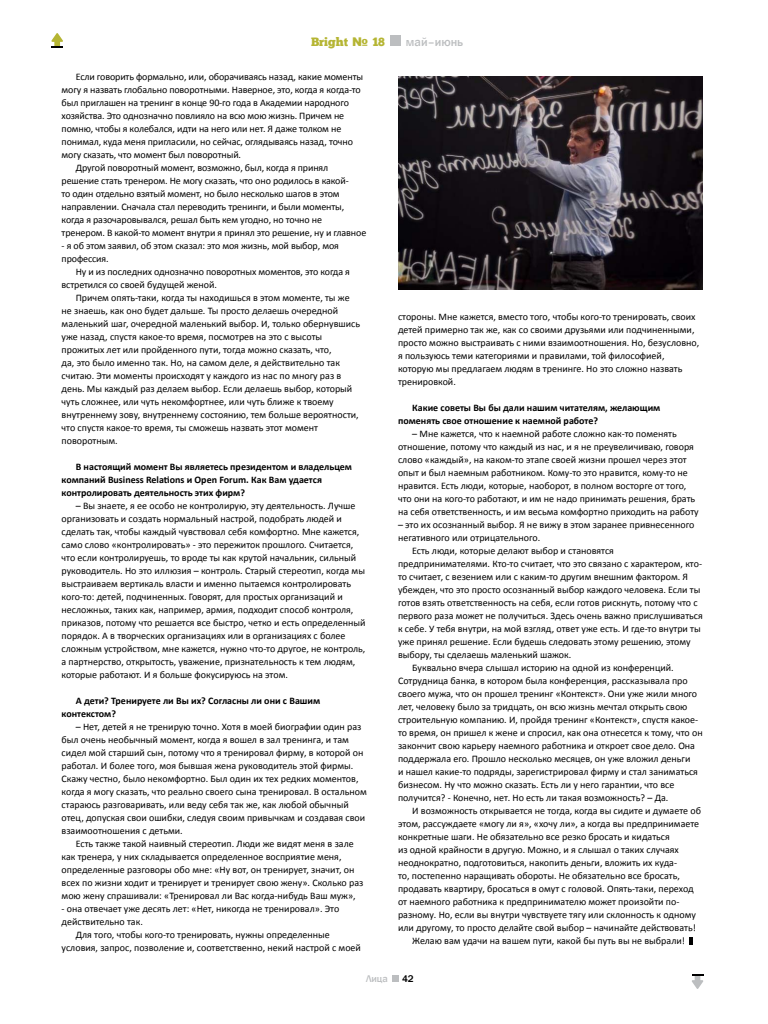
<style>
.page{position:relative;width:768px;height:1024px;background:#fff}
.page>*{position:absolute;margin:0;border:0;box-sizing:border-box;transform-origin:0 0}
.t1{font:12px "Chunk Five Ex";color:#b5b533}
.t2{font:500 12px "Franklin Gothic";color:#bcbec0}
.t3{font:10px/13px "Calibri";color:#000}
.t4{font:700 10px/13px "Calibri";color:#000}
.t5{font:500 10px "Franklin Gothic";color:#bcbec0}
.t6{font:500 10px "Franklin Gothic";color:#000}
.s1{font-family:"Arial";font-weight:900}
</style>
<div class="page">
<svg style="left:692px;top:974px;width:12px;height:15px"></svg>
<div style="left:392px;top:975px;width:6px;height:7px;background:#bcbec0"></div>
<svg style="left:51px;top:33px;width:12px;height:15px"></svg>
<div style="left:390px;top:35px;width:11px;height:11px;background:#bcbec0"></div>
<img style="left:398px;top:77px;width:305px;height:212px">
<svg style="left:690px;top:937px;width:3px;height:8px"></svg>
<p class="t1" style="left:311px;top:33px;width:75px">Bright <span class="s1">№</span> 18</p>
<p class="t2" style="left:406px;top:35px;width:59px">май–июнь</p>
<p class="t3" style="left:76px;top:70px;width:289px">Если говорить формально, или, оборачиваясь назад, какие моменты</p>
<p class="t3" style="left:62px;top:83px;width:301px">могу я назвать глобально поворотными. Наверное, это, когда я когда-то</p>
<p class="t3" style="left:62px;top:96px;width:289px">был приглашен на тренинг в конце 90-го года в Академии народного</p>
<p class="t3" style="left:62px;top:109px;width:284px">хозяйства. Это однозначно повлияло на всю мою жизнь. Причем не</p>
<p class="t3" style="left:62px;top:122px;width:281px">помню, чтобы я колебался, идти на него или нет. Я даже толком не</p>
<p class="t3" style="left:62px;top:135px;width:293px">понимал, куда меня пригласили, но сейчас, оглядываясь назад, точно</p>
<p class="t3" style="left:62px;top:148px;width:181px">могу сказать, что момент был поворотный.</p>
<p class="t3" style="left:76px;top:161px;width:254px">Другой поворотный момент, возможно, был, когда я принял</p>
<p class="t3" style="left:62px;top:174px;width:289px">решение стать тренером. Не могу сказать, что оно родилось в какой-</p>
<p class="t3" style="left:62px;top:187px;width:280px">то один отдельно взятый момент, но было несколько шагов в этом</p>
<p class="t3" style="left:62px;top:200px;width:284px">направлении. Сначала стал переводить тренинги, и были моменты,</p>
<p class="t3" style="left:62px;top:213px;width:262px">когда я разочаровывался, решал быть кем угодно, но точно не</p>
<p class="t3" style="left:62px;top:226px;width:306px">тренером. В какой-то момент внутри я принял это решение, ну и главное</p>
<p class="t3" style="left:62px;top:239px;width:279px">- я об этом заявил, об этом сказал: это моя жизнь, мой выбор, моя профессия.</p>
<p class="t3" style="left:62px;top:265px;width:290px;text-indent:14px">Ну и из последних однозначно поворотных моментов, это когда я встретился со своей будущей женой.</p>
<p class="t3" style="left:62px;top:291px;width:300px;text-indent:14px">Причем опять-таки, когда ты находишься в этом моменте, ты же не знаешь, как оно будет дальше. Ты просто делаешь очередной маленький шаг, очередной маленький выбор. И, только обернувшись уже назад, спустя какое-то время, посмотрев на это с высоты прожитых лет или пройденного пути, тогда можно сказать, что,<br>да, это было именно так. Но, на самом деле, я действительно так считаю. Эти моменты происходят у каждого из нас по многу раз в день. Мы каждый раз делаем выбор. Если делаешь выбор, который чуть сложнее, или чуть некомфортнее, или чуть ближе к твоему внутреннему зову, внутреннему состоянию, тем больше вероятности, что спустя какое-то время, ты сможешь назвать этот момент поворотным.</p>
<p class="t4" style="left:62px;top:460px;width:292px;text-indent:14px">В настоящий момент Вы являетесь президентом и владельцем компаний Business Relations и Open Forum. Как Вам удается контролировать деятельность этих фирм?</p>
<p class="t3" style="left:62px;top:499px;width:305px;text-indent:14px">– Вы знаете, я ее особо не контролирую, эту деятельность. Лучше организовать и создать нормальный настрой, подобрать людей и сделать так, чтобы каждый чувствовал себя комфортно. Мне кажется, само слово «контролировать» - это пережиток прошлого. Считается, что если контролируешь, то вроде ты как крутой начальник, сильный руководитель. Но это иллюзия – контроль. Старый стереотип, когда мы выстраиваем вертикаль власти и именно пытаемся контролировать кого-то: детей, подчиненных. Говорят, для простых организаций и несложных, таких как, например, армия, подходит способ контроля, приказов, потому что решается все быстро, четко и есть определенный порядок. А в творческих организациях или в организациях с более сложным устройством, мне кажется, нужно что-то другое, не контроль, а партнерство, открытость, уважение, признательность к тем людям, которые работают. И я больше фокусируюсь на этом.</p>
<p class="t4" style="left:62px;top:694px;width:260px;text-indent:14px">А дети? Тренируете ли Вы их? Согласны ли они с Вашим контекстом?</p>
<p class="t3" style="left:62px;top:720px;width:307px;text-indent:14px">– Нет, детей я не тренирую точно. Хотя в моей биографии один раз был очень необычный момент, когда я вошел в зал тренинга, и там сидел мой старший сын, потому что я тренировал фирму, в которой он работал. И более того, моя бывшая жена руководитель этой фирмы.<br>Скажу честно, было некомфортно. Был один их тех редких моментов, когда я могу сказать, что реально своего сына тренировал. В остальном стараюсь разговаривать, или веду себя так же, как любой обычный отец, допуская свои ошибки, следуя своим привычкам и создавая свои взаимоотношения с детьми.</p>
<p class="t3" style="left:62px;top:837px;width:303px;text-indent:14px">Есть также такой наивный стереотип. Люди же видят меня в зале как тренера, у них складывается определенное восприятие меня, определенные разговоры обо мне: «Ну вот, он тренирует, значит, он всех по жизни ходит и тренирует и тренирует свою жену». Сколько раз мою жену спрашивали: «Тренировал ли Вас когда-нибудь Ваш муж»,</p>
<p class="t3" style="left:62px;top:902px;width:279px">- она отвечает уже десять лет: «Нет, никогда не тренировал». Это действительно так.</p>
<p class="t3" style="left:62px;top:928px;width:301px;text-indent:14px">Для того, чтобы кого-то тренировать, нужны определенные условия, запрос, позволение и, соответственно, некий настрой с моей</p>
<p class="t3" style="left:398px;top:310px;width:303px">стороны. Мне кажется, вместо того, чтобы кого-то тренировать, своих детей примерно так же, как со своими друзьями или подчиненными, просто можно выстраивать с ними взаимоотношения. Но, безусловно, я пользуюсь теми категориями и правилами, той философией, которую мы предлагаем людям в тренинге. Но это сложно назвать тренировкой.</p>
<p class="t4" style="left:398px;top:401px;width:264px;text-indent:14px">Какие советы Вы бы дали нашим читателям, желающим поменять свое отношение к наемной работе?</p>
<p class="t3" style="left:398px;top:427px;width:302px;text-indent:14px">– Мне кажется, что к наемной работе сложно как-то поменять отношение, потому что каждый из нас, и я не преувеличиваю, говоря слово «каждый», на каком-то этапе своей жизни прошел через этот опыт и был наемным работником. Кому-то это нравится, кому-то не нравится. Есть люди, которые, наоборот, в полном восторге от того, что они на кого-то работают, и им не надо принимать решения, брать на себя ответственность, и им весьма комфортно приходить на работу</p>
<p class="t3" style="left:398px;top:518px;width:298px">– это их осознанный выбор. Я не вижу в этом заранее привнесенного</p>
<p class="t3" style="left:398px;top:531px;width:144px">негативного или отрицательного.</p>
<p class="t3" style="left:412px;top:544px;width:203px">Есть люди, которые делают выбор и становятся</p>
<p class="t3" style="left:398px;top:557px;width:306px">предпринимателями. Кто-то считает, что это связано с характером, кто-</p>
<p class="t3" style="left:398px;top:570px;width:292px">то считает, с везением или с каким-то другим внешним фактором. Я</p>
<p class="t3" style="left:398px;top:583px;width:304px">убежден, что это просто осознанный выбор каждого человека. Если ты</p>
<p class="t3" style="left:398px;top:596px;width:301px">готов взять ответственность на себя, если готов рискнуть, потому что с</p>
<p class="t3" style="left:398px;top:609px;width:306px">первого раза может не получиться. Здесь очень важно прислушиваться</p>
<p class="t3" style="left:398px;top:622px;width:304px">к себе. У тебя внутри, на мой взгляд, ответ уже есть. И где-то внутри ты</p>
<p class="t3" style="left:398px;top:635px;width:294px">уже принял решение. Если будешь следовать этому решению, этому</p>
<p class="t3" style="left:398px;top:648px;width:175px">выбору, ты сделаешь маленький шажок.</p>
<p class="t3" style="left:412px;top:661px;width:263px">Буквально вчера слышал историю на одной из конференций.</p>
<p class="t3" style="left:398px;top:674px;width:291px">Сотрудница банка, в котором была конференция, рассказывала про</p>
<p class="t3" style="left:398px;top:687px;width:301px">своего мужа, что он прошел тренинг «Контекст». Они уже жили много</p>
<p class="t3" style="left:398px;top:700px;width:291px">лет, человеку было за тридцать, он всю жизнь мечтал открыть свою</p>
<p class="t3" style="left:398px;top:713px;width:302px">строительную компанию. И, пройдя тренинг «Контекст», спустя какое-</p>
<p class="t3" style="left:398px;top:726px;width:306px">то время, он пришел к жене и спросил, как она отнесется к тому, что он</p>
<p class="t3" style="left:398px;top:739px;width:299px">закончит свою карьеру наемного работника и откроет свое дело. Она</p>
<p class="t3" style="left:398px;top:752px;width:294px">поддержала его. Прошло несколько месяцев, он уже вложил деньги</p>
<p class="t3" style="left:398px;top:765px;width:301px">и нашел какие-то подряды, зарегистрировал фирму и стал заниматься</p>
<p class="t3" style="left:398px;top:778px;width:278px">бизнесом. Ну что можно сказать. Есть ли у него гарантии, что все</p>
<p class="t3" style="left:398px;top:791px;width:272px">получится? - Конечно, нет. Но есть ли такая возможность? – Да.</p>
<p class="t3" style="left:412px;top:804px;width:290px">И возможность открывается не тогда, когда вы сидите и думаете об</p>
<p class="t3" style="left:398px;top:817px;width:303px">этом, рассуждаете «могу ли я», «хочу ли», а когда вы предпринимаете</p>
<p class="t3" style="left:398px;top:830px;width:273px">конкретные шаги. Не обязательно все резко бросать и кидаться</p>
<p class="t3" style="left:398px;top:843px;width:282px">из одной крайности в другую. Можно, и я слышал о таких случаях</p>
<p class="t3" style="left:398px;top:856px;width:281px">неоднократно, подготовиться, накопить деньги, вложить их куда-</p>
<p class="t3" style="left:398px;top:869px;width:284px">то, постепенно наращивать обороты. Не обязательно все бросать,</p>
<p class="t3" style="left:398px;top:882px;width:297px">продавать квартиру, бросаться в омут с головой. Опять-таки, переход</p>
<p class="t3" style="left:398px;top:895px;width:283px">от наемного работника к предпринимателю может произойти по-</p>
<p class="t3" style="left:398px;top:908px;width:299px">разному. Но, если вы внутри чувствуете тягу или склонность к одному</p>
<p class="t3" style="left:398px;top:921px;width:299px">или другому, то просто делайте свой выбор – начинайте действовать!</p>
<p class="t3" style="left:412px;top:934px;width:274px">Желаю вам удачи на вашем пути, какой бы путь вы не выбрали!</p>
<p class="t5" style="left:366px;top:972px;width:23px">Лица</p>
<p class="t6" style="left:402px;top:972px;width:13px">42</p>
</div>
